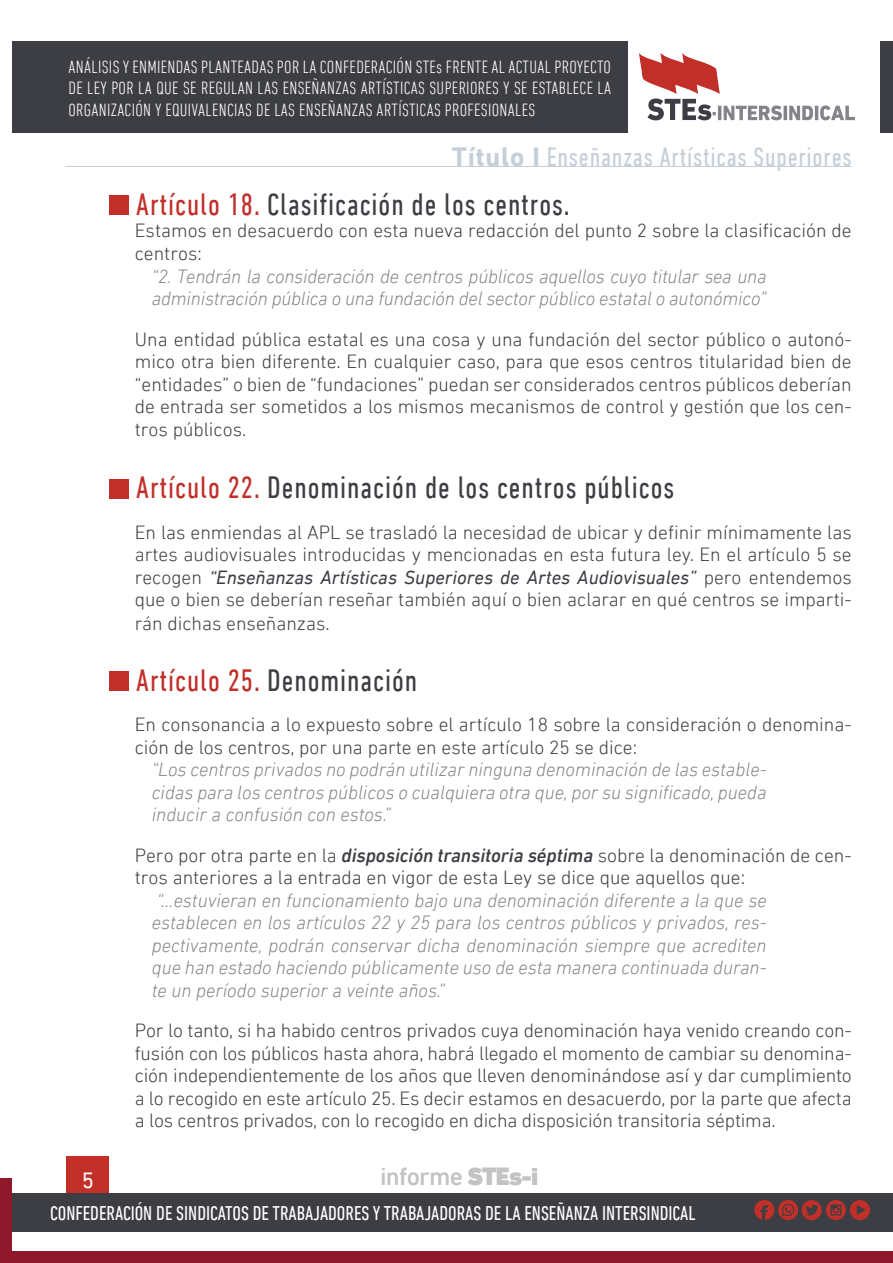
<style>
.page{position:relative;width:893px;height:1263px;background:#fff}
.page>*{position:absolute;margin:0;border:0;box-sizing:border-box;transform-origin:0 0}
.t1{font:condensed 31.5px "DIN Next LT Pro";letter-spacing:.03em;color:#3d3e43}
.t2{font:condensed 27px "DIN Next LT Pro";letter-spacing:.03em;color:#c4cfd9}
.t3{font:500 25.35px "DIN Next LT Pro";letter-spacing:-.03em;color:#c2c3c3}
.t4{font:22.5px "DIN Next LT Pro";color:#fff}
.t5{font:condensed 20.25px "DIN Next LT Pro";color:#fff}
.t6{font:300 19.5px/22.8px "DIN Next LT Pro";color:#3d3e43}
.t7{font:italic 300 19.5px/22.5px "DIN Next LT Pro";letter-spacing:-.01em;color:#838489;text-align:justify}
.t8{font:300 condensed 18px/21.6px "DIN Next LT Pro";letter-spacing:.02em;color:#fff;text-align:justify}
.s1{font-weight:700;font-stretch:normal}
.s2{color:#c22f29}
.s3{font-weight:400;font-style:italic}
.s4{font-weight:500;font-style:italic}
.s5{font-weight:900}
</style>
<div class="page">
<div style="left:0;top:1178px;width:893px;height:85px;background:#8f182d"></div>
<div style="left:13px;top:0;width:880px;height:1250px;background:#fff"></div>
<div style="left:67px;top:1157px;width:42px;height:39px;background:#c22f29"></div>
<div style="left:13px;top:41px;width:615px;height:92px;background:#3d3e43"></div>
<svg style="left:639px;top:53px;width:143px;height:67px"></svg>
<hr style="left:784px;top:106px;width:3px;height:14px;background:#838489">
<svg style="left:789px;top:106px;width:24px;height:14px"></svg>
<hr style="left:815px;top:106px;width:3px;height:14px;background:#838489">
<svg style="left:820px;top:105px;width:35px;height:15px"></svg>
<div style="left:13px;top:1193px;width:880px;height:38px;background:#3d3e43"></div>
<svg style="left:754px;top:1200px;width:116px;height:20px"></svg>
<div style="left:109px;top:196px;width:19px;height:19px;background:#c22f29"></div>
<div style="left:109px;top:479px;width:19px;height:19px;background:#c22f29"></div>
<div style="left:109px;top:672px;width:19px;height:19px;background:#c22f29"></div>
<hr style="left:65px;top:166px;width:787px;height:1px;background:#c4cfd9">
<div style="left:880px;top:41px;width:13px;height:92px;background:#3d3e43"></div>
<p class="t8" style="left:69px;top:56px;width:544px">ANÁLISIS Y ENMIENDAS PLANTEADAS POR LA CONFEDERACIÓN STEs FRENTE AL ACTUAL PROYECTO DE LEY POR LA QUE SE REGULAN LAS ENSEÑANZAS ARTÍSTICAS SUPERIORES Y SE ESTABLECE LA ORGANIZACIÓN Y EQUIVALENCIAS DE LAS ENSEÑANZAS ARTÍSTICAS PROFESIONALES</p>
<h2 class="t2" style="left:452px;top:141px;width:401px"><span class="s1">Título I</span> Enseñanzas Artísticas Superiores</h2>
<p class="t4" style="left:82px;top:1167px;width:14px">5</p>
<h1 class="t1" style="left:136px;top:187px;width:435px"><span class="s2">Artículo 18.</span> Clasificación de los centros.</h1>
<p class="t6" style="left:135px;top:219px;width:718px">Estamos en desacuerdo con esta nueva redacción del punto 2 sobre la clasificación de centros:</p>
<p class="t7" style="left:152px;top:264px;width:616px">“2. Tendrán la consideración de centros públicos aquellos cuyo titular sea una administración pública o una fundación del sector público estatal o autonómico”</p>
<p class="t6" style="left:135px;top:327px;width:718px;text-align:justify">Una entidad pública estatal es una cosa y una fundación del sector público o autonó&shy;mico otra bien diferente. En cualquier caso, para que esos centros titularidad bien de “entidades” o bien de “fundaciones” puedan ser considerados centros públicos deberían de entrada ser sometidos a los mismos mecanismos de control y gestión que los cen&shy;tros públicos.</p>
<h1 class="t1" style="left:136px;top:470px;width:539px"><span class="s2">Artículo 22.</span> Denominación de los centros públicos</h1>
<p class="t6" style="left:135px;top:520px;width:718px;text-align:justify">En las enmiendas al APL se trasladó la necesidad de ubicar y definir mínimamente las artes audiovisuales introducidas y mencionadas en esta futura ley. En el artículo 5 se recogen <span class="s3">“Enseñanzas Artísticas Superiores de Artes Audiovisuales”</span> pero entendemos que o bien se deberían reseñar también aquí o bien aclarar en qué centros se imparti&shy;rán dichas enseñanzas.</p>
<h1 class="t1" style="left:136px;top:662px;width:282px"><span class="s2">Artículo 25.</span> Denominación</h1>
<p class="t6" style="left:135px;top:713px;width:718px">En consonancia a lo expuesto sobre el artículo 18 sobre la consideración o denomina&shy;ción de los centros, por una parte en este artículo 25 se dice:</p>
<p class="t7" style="left:152px;top:758px;width:616px">“Los centros privados no podrán utilizar ninguna denominación de las estable&shy;cidas para los centros públicos o cualquiera otra que, por su significado, pueda inducir a confusión con estos.”</p>
<p class="t6" style="left:135px;top:844px;width:718px">Pero por otra parte en la <span class="s4">disposición transitoria séptima</span> sobre la denominación de cen&shy;tros anteriores a la entrada en vigor de esta Ley se dice que aquellos que:</p>
<p class="t7" style="left:152px;top:889px;width:616px">“…estuvieran en funcionamiento bajo una denominación diferente a la que se establecen en los artículos 22 y 25 para los centros públicos y privados, res&shy;pectivamente, podrán conservar dicha denominación siempre que acrediten que han estado haciendo públicamente uso de esta manera continuada duran&shy;te un período superior a veinte años.”</p>
<p class="t6" style="left:135px;top:1019px;width:718px;text-align:justify">Por lo tanto, si ha habido centros privados cuya denominación haya venido creando con&shy;fusión con los públicos hasta ahora, habrá llegado el momento de cambiar su denomina&shy;ción independientemente de los años que lleven denominándose así y dar cumplimiento a lo recogido en este artículo 25. Es decir estamos en desacuerdo, por la parte que afecta a los centros privados, con lo recogido en dicha disposición transitoria séptima.</p>
<p class="t3" style="left:380px;top:1162px;width:160px">informe <span class="s5">STEs-i</span></p>
<p class="t5" style="left:50px;top:1201px;width:647px">CONFEDERACIÓN DE SINDICATOS DE TRABAJADORES Y TRABAJADORAS DE LA ENSEÑANZA INTERSINDICAL</p>
</div>
